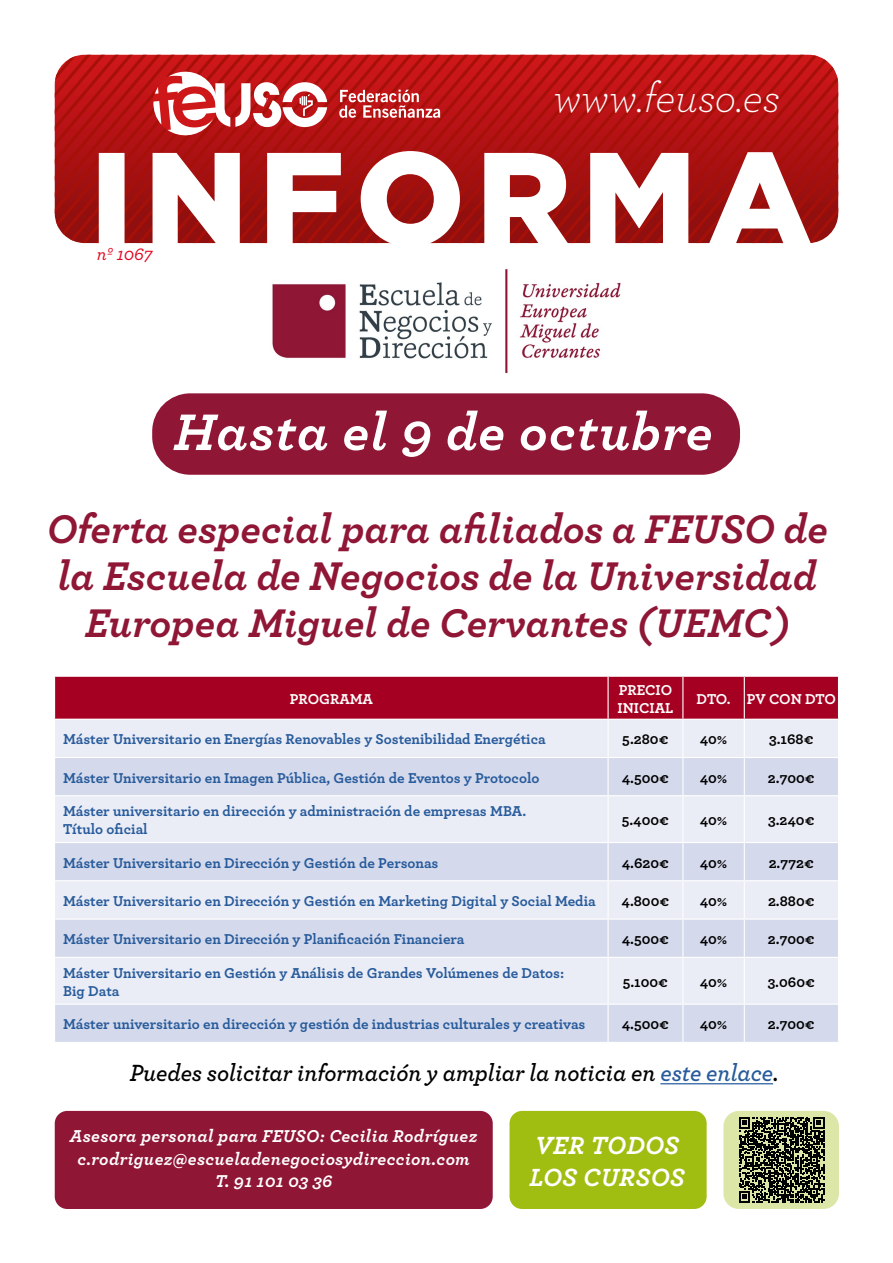
<style>
.page{position:relative;width:893px;height:1263px;background:#fff}
.page>*{position:absolute;margin:0;border:0;box-sizing:border-box;transform-origin:0 0}
.t1{font:italic 700 53.85px "Archer Pro";letter-spacing:.02em;color:#fff}
.t2{font:italic 300 43.2px "Archer Pro";color:#fff}
.t3{font:italic 700 42px/47px "Archer Pro";color:#8f1635;text-align:center}
.t4{font:italic 700 26.1px/32.2px "Archer Pro";letter-spacing:.02em;color:#fff}
.t5{font:italic 600 24.6px "Archer Pro";letter-spacing:-.005em;color:#000;scale:.96 1}
.t6{font:italic 500 18.15px "Archer Pro";color:#e30520}
.t7{font:italic 700 18px/22.4px "Archer Pro";letter-spacing:.02em;color:#fff;text-align:center}
.t8{font:700 15px/18px "Archer Pro";color:#275b9b}
.t9{font:700 15px "Archer Pro";color:#000}
.t10{font:700 15px/18px "Archer Pro";color:#fff}
.t11{font:700 15px "Archer Pro";letter-spacing:-.02em;color:#fff}
.s1{color:#275b9b}
</style>
<div class="page">
<svg style="left:124px;top:243px;width:660px;height:1px"></svg>
<svg style="left:55px;top:55px;width:783px;height:188px"></svg>
<img style="left:272px;top:269px;width:349px;height:104px">
<div style="left:55px;top:1111px;width:438px;height:98px;background:#8f1635;border-radius:12px"></div>
<div style="left:723px;top:1111px;width:116px;height:98px;background:#dbe6a7;border-radius:15px"></div>
<div style="left:510px;top:1111px;width:197px;height:98px;background:#a0bd11;border-radius:12px"></div>
<div style="left:152px;top:393px;width:588px;height:82px;background:#8f1635;border-radius:38px"></div>
<hr style="left:660px;top:1083px;width:113px;height:1px;background:#275b9b">
<svg style="left:739px;top:1117px;width:85px;height:85px"></svg>
<div style="left:55px;top:677px;width:783px;height:42px;background:#a50021"></div>
<div style="left:55px;top:720px;width:783px;height:37px;background:#eaecf6"></div>
<svg style="left:55px;top:758px;width:783px;height:284px;background:#dee1f0"></svg>
<hr style="left:607px;top:677px;width:2px;height:42px;background:#fff">
<hr style="left:682px;top:677px;width:1px;height:42px;background:#fff">
<hr style="left:744px;top:677px;width:1px;height:42px;background:#fff">
<hr style="left:607px;top:720px;width:2px;height:37px;background:#fff">
<hr style="left:682px;top:720px;width:1px;height:37px;background:#fff">
<hr style="left:744px;top:720px;width:1px;height:37px;background:#fff">
<hr style="left:607px;top:758px;width:2px;height:37px;background:#fff">
<hr style="left:682px;top:758px;width:1px;height:37px;background:#fff">
<hr style="left:744px;top:758px;width:1px;height:37px;background:#fff">
<hr style="left:54px;top:795px;width:554px;height:1px;background:#fff">
<hr style="left:608px;top:795px;width:75px;height:1px;background:#fff">
<hr style="left:607px;top:796px;width:2px;height:46px;background:#fff">
<hr style="left:683px;top:795px;width:61px;height:1px;background:#fff">
<hr style="left:682px;top:796px;width:1px;height:46px;background:#fff">
<hr style="left:744px;top:795px;width:95px;height:1px;background:#fff">
<hr style="left:744px;top:796px;width:1px;height:46px;background:#fff">
<hr style="left:54px;top:842px;width:554px;height:1px;background:#fff">
<hr style="left:608px;top:842px;width:75px;height:1px;background:#fff">
<hr style="left:607px;top:843px;width:2px;height:37px;background:#fff">
<hr style="left:683px;top:842px;width:61px;height:1px;background:#fff">
<hr style="left:682px;top:843px;width:1px;height:37px;background:#fff">
<hr style="left:744px;top:842px;width:95px;height:1px;background:#fff">
<hr style="left:744px;top:843px;width:1px;height:37px;background:#fff">
<hr style="left:54px;top:880px;width:554px;height:1px;background:#fff">
<hr style="left:608px;top:880px;width:75px;height:1px;background:#fff">
<hr style="left:607px;top:881px;width:2px;height:37px;background:#fff">
<hr style="left:683px;top:880px;width:61px;height:1px;background:#fff">
<hr style="left:682px;top:881px;width:1px;height:37px;background:#fff">
<hr style="left:744px;top:880px;width:95px;height:1px;background:#fff">
<hr style="left:744px;top:881px;width:1px;height:37px;background:#fff">
<hr style="left:54px;top:918px;width:554px;height:2px;background:#fff">
<hr style="left:608px;top:918px;width:75px;height:2px;background:#fff">
<hr style="left:607px;top:920px;width:2px;height:37px;background:#fff">
<hr style="left:683px;top:918px;width:61px;height:2px;background:#fff">
<hr style="left:682px;top:920px;width:1px;height:37px;background:#fff">
<hr style="left:744px;top:918px;width:95px;height:2px;background:#fff">
<hr style="left:744px;top:920px;width:1px;height:37px;background:#fff">
<hr style="left:54px;top:957px;width:554px;height:1px;background:#fff">
<hr style="left:608px;top:957px;width:75px;height:1px;background:#fff">
<hr style="left:607px;top:958px;width:2px;height:45px;background:#fff">
<hr style="left:683px;top:957px;width:61px;height:1px;background:#fff">
<hr style="left:682px;top:958px;width:1px;height:45px;background:#fff">
<hr style="left:744px;top:957px;width:95px;height:1px;background:#fff">
<hr style="left:744px;top:958px;width:1px;height:45px;background:#fff">
<hr style="left:54px;top:1003px;width:554px;height:2px;background:#fff">
<hr style="left:608px;top:1003px;width:75px;height:2px;background:#fff">
<hr style="left:607px;top:1005px;width:2px;height:37px;background:#fff">
<hr style="left:683px;top:1003px;width:61px;height:2px;background:#fff">
<hr style="left:682px;top:1005px;width:1px;height:37px;background:#fff">
<hr style="left:744px;top:1003px;width:95px;height:2px;background:#fff">
<hr style="left:744px;top:1005px;width:1px;height:37px;background:#fff">
<p class="t6" style="left:97px;top:241px;width:57px">nº 1067</p>
<h2 class="t2" style="left:554px;top:68px;width:228px">www.feuso.es</h2>
<h1 class="t1" style="left:174px;top:389px;width:541px">Hasta el 9 de octubre</h1>
<h3 class="t3" style="left:47px;top:502px;width:782px">Oferta especial para afiliados a FEUSO de la Escuela de Negocios de la Universidad<br>Europea Miguel de Cervantes (UEMC)</h3>
<p class="t10" style="left:290px;top:689px;width:85px">PROGRAMA</p>
<p class="t10" style="left:617px;top:680px;width:57px">PRECIO<br>INICIAL</p>
<p class="t11" style="left:697px;top:687px;width:141px">DTO. PV CON DTO</p>
<p class="t8" style="left:63px;top:729px;width:484px">Máster Universitario en Energías Renovables y Sostenibilidad Energética</p>
<p class="t9" style="left:622px;top:727px;width:48px">5.280€</p>
<p class="t9" style="left:700px;top:727px;width:29px">40%</p>
<p class="t9" style="left:769px;top:727px;width:46px">3.168€</p>
<p class="t8" style="left:63px;top:768px;width:478px">Máster Universitario en Imagen Pública, Gestión de Eventos y Protocolo</p>
<p class="t9" style="left:622px;top:766px;width:49px">4.500€</p>
<p class="t9" style="left:700px;top:766px;width:29px">40%</p>
<p class="t9" style="left:768px;top:766px;width:48px">2.700€</p>
<p class="t8" style="left:63px;top:801px;width:465px">Máster universitario en dirección y administración de empresas MBA.<br>Título oficial</p>
<p class="t9" style="left:622px;top:808px;width:49px">5.400€</p>
<p class="t9" style="left:700px;top:808px;width:29px">40%</p>
<p class="t9" style="left:768px;top:808px;width:48px">3.240€</p>
<p class="t8" style="left:63px;top:853px;width:377px">Máster Universitario en Dirección y Gestión de Personas</p>
<p class="t9" style="left:622px;top:851px;width:49px">4.620€</p>
<p class="t9" style="left:700px;top:851px;width:29px">40%</p>
<p class="t9" style="left:769px;top:851px;width:47px">2.772€</p>
<p class="t8" style="left:63px;top:891px;width:534px">Máster Universitario en Dirección y Gestión en Marketing Digital y Social Media</p>
<p class="t9" style="left:621px;top:889px;width:49px">4.800€</p>
<p class="t9" style="left:700px;top:889px;width:29px">40%</p>
<p class="t9" style="left:768px;top:889px;width:48px">2.880€</p>
<p class="t8" style="left:63px;top:929px;width:403px">Máster Universitario en Dirección y Planificación Financiera</p>
<p class="t9" style="left:622px;top:927px;width:49px">4.500€</p>
<p class="t9" style="left:700px;top:927px;width:29px">40%</p>
<p class="t9" style="left:768px;top:927px;width:48px">2.700€</p>
<p class="t8" style="left:63px;top:963px;width:503px">Máster Universitario en Gestión y Análisis de Grandes Volúmenes de Datos:<br>Big Data</p>
<p class="t9" style="left:623px;top:970px;width:47px">5.100€</p>
<p class="t9" style="left:700px;top:970px;width:29px">40%</p>
<p class="t9" style="left:768px;top:970px;width:49px">3.060€</p>
<p class="t8" style="left:63px;top:1014px;width:524px">Máster universitario en dirección y gestión de industrias culturales y creativas</p>
<p class="t9" style="left:622px;top:1012px;width:49px">4.500€</p>
<p class="t9" style="left:700px;top:1012px;width:29px">40%</p>
<p class="t9" style="left:768px;top:1012px;width:48px">2.700€</p>
<h3 class="t5" style="left:130px;top:1054px;width:677px">Puedes solicitar información y ampliar la noticia en <span class="s1">este enlace</span>.</h3>
<p class="t7" style="left:70px;top:1123px;width:409px">Asesora personal para FEUSO: Cecilia Rodríguez c.rodriguez@escueladenegociosydireccion.com<br>T. 91 101 03 36</p>
<h3 class="t4" style="left:529px;top:1127px;width:157px">VER TODOS<br>LOS CURSOS</h3>
</div>
